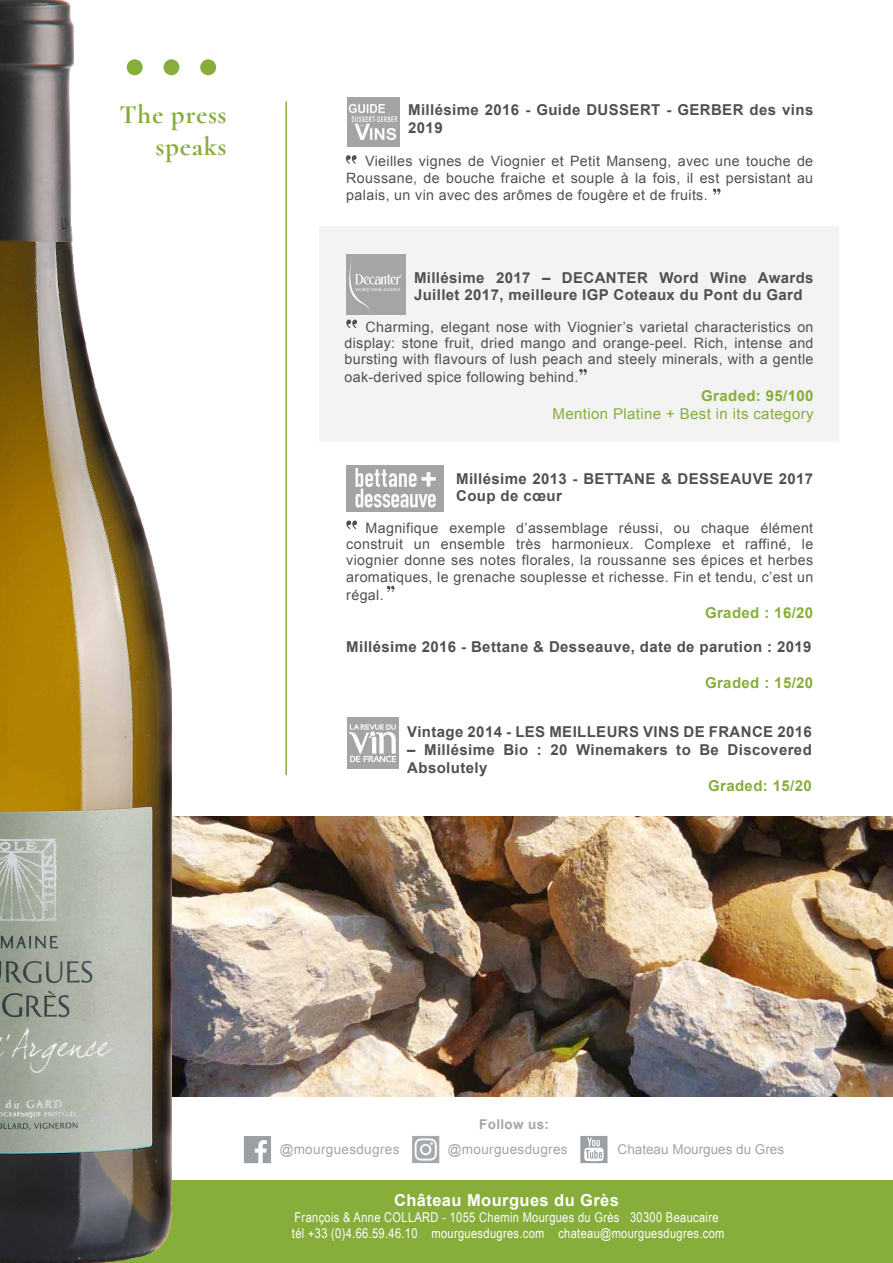
<style>
.page{position:relative;width:893px;height:1263px;background:#fff}
.page>*{position:absolute;margin:0;border:0;box-sizing:border-box;transform-origin:0 0}
.t1{font:700 27px/32.4px "Cormorant";letter-spacing:.025em;color:#87ae3b;text-align:right}
.t2{font:700 16.5px "Arial";letter-spacing:.025em;color:#fff}
.t3{font:700 15px/16.2px "Arial";letter-spacing:.025em;color:#51504f}
.t4{font:700 15px "Arial";letter-spacing:.025em;color:#87ae3b}
.t5{font:15px "Arial";letter-spacing:.025em;color:#87ae3b}
.t6{font:14.25px/16.2px "Arial";letter-spacing:.025em;color:#51504f;text-align:justify}
.t7{font:13.5px "Arial Narrow";letter-spacing:.025em;color:#fff}
.t8{font:13.5px "Arial";letter-spacing:.025em;color:#a5a4a4}
.t9{font:13.5px "Arial";color:#a5a4a4}
.t10{font:700 13.5px "Arial";letter-spacing:.025em;color:#a5a4a4}
</style>
<div class="page">
<div style="left:320px;top:226px;width:519px;height:216px;background:#f3f3f3"></div>
<svg style="left:387px;top:586px;width:7px;height:6px"></svg>
<svg style="left:346px;top:520px;width:11px;height:9px"></svg>
<img style="left:346px;top:466px;width:97px;height:45px">
<img style="left:347px;top:717px;width:52px;height:51px">
<img style="left:346px;top:255px;width:59px;height:59px">
<svg style="left:579px;top:369px;width:8px;height:6px"></svg>
<svg style="left:346px;top:320px;width:11px;height:8px"></svg>
<svg style="left:713px;top:189px;width:7px;height:6px"></svg>
<svg style="left:346px;top:155px;width:11px;height:9px"></svg>
<img style="left:348px;top:97px;width:52px;height:49px">
<div style="left:0;top:1181px;width:893px;height:82px;background:#87ae3b"></div>
<img style="left:172px;top:816px;width:721px;height:280px">
<hr style="left:285px;top:101px;width:2px;height:674px;background:#87ae3b">
<div style="left:200px;top:59px;width:16px;height:16px;background:#87ae3b;border-radius:50%"></div>
<div style="left:163px;top:59px;width:16px;height:16px;background:#87ae3b;border-radius:50%"></div>
<img style="left:0;top:0;width:172px;height:1263px">
<svg style="left:244px;top:1136px;width:27px;height:27px"></svg>
<svg style="left:580px;top:1136px;width:27px;height:27px"></svg>
<svg style="left:412px;top:1136px;width:27px;height:27px"></svg>
<p class="t1" style="left:120px;top:98px;width:109px">The press speaks</p>
<p class="t3" style="left:408px;top:101px;width:407px;line-height:18px">Millésime 2016 - Guide DUSSERT - GERBER des vins<br>2019</p>
<p class="t6" style="left:346px;top:153px;width:468px;line-height:17.1px;text-indent:19px">Vieilles vignes de Viognier et Petit Manseng, avec une touche de Roussane, de bouche fraiche et souple à la fois, il est persistant au palais, un vin avec des arômes de fougère et de fruits.</p>
<p class="t3" style="left:414px;top:271px;width:401px">Millésime 2017 – DECANTER Word Wine Awards<br>Juillet 2017, meilleure IGP Coteaux du Pont du Gard</p>
<p class="t6" style="left:344px;top:319px;width:471px;text-indent:21px">Charming, elegant nose with Viognier’s varietal characteristics on display: stone fruit, dried mango and orange-peel. Rich, intense and bursting with flavours of lush peach and steely minerals, with a gentle</p>
<p class="t6" style="left:344px;top:369px;width:235px">oak-derived spice following behind.</p>
<p class="t4" style="left:701px;top:385px;width:114px">Graded: 95/100</p>
<p class="t5" style="left:552px;top:403px;width:263px">Mention Platine + Best in its category</p>
<p class="t3" style="left:456px;top:471px;width:359px">Millésime 2013 - BETTANE &amp; DESSEAUVE 2017<br>Coup de cœur</p>
<p class="t6" style="left:346px;top:520px;width:468px;text-indent:19px">Magnifique exemple d’assemblage réussi, ou chaque élément construit un ensemble très harmonieux. Complexe et raffiné, le viognier donne ses notes florales, la roussanne ses épices et herbes aromatiques, le grenache souplesse et richesse. Fin et tendu, c’est un</p>
<p class="t6" style="left:346px;top:587px;width:39px">régal.</p>
<p class="t4" style="left:705px;top:602px;width:110px">Graded : 16/20</p>
<p class="t3" style="left:346px;top:639px;width:467px">Millésime 2016 - Bettane &amp; Desseauve, date de parution : 2019</p>
<p class="t4" style="left:705px;top:673px;width:110px">Graded : 15/20</p>
<p class="t3" style="left:407px;top:724px;width:406px">Vintage 2014 - LES MEILLEURS VINS DE FRANCE 2016</p>
<p class="t3" style="left:407px;top:741px;width:406px;line-height:18px">– Millésime Bio : 20 Winemakers to Be Discovered<br>Absolutely</p>
<p class="t4" style="left:708px;top:775px;width:105px">Graded: 15/20</p>
<p class="t10" style="left:479px;top:1115px;width:71px">Follow us:</p>
<p class="t8" style="left:280px;top:1140px;width:121px">@mourguesdugres</p>
<p class="t8" style="left:448px;top:1140px;width:121px">@mourguesdugres</p>
<p class="t9" style="left:618px;top:1140px;width:168px">Chateau Mourgues du Gres</p>
<p class="t2" style="left:394px;top:1189px;width:226px">Château Mourgues du Grès</p>
<p class="t7" style="left:295px;top:1207px;width:425px">François &amp; Anne COLLARD - 1055 Chemin Mourgues du Grès 30300 Beaucaire</p>
<p class="t7" style="left:292px;top:1223px;width:434px">tél +33 (0)4.66.59.46.10 mourguesdugres.com chateau@mourguesdugres.com</p>
</div>
